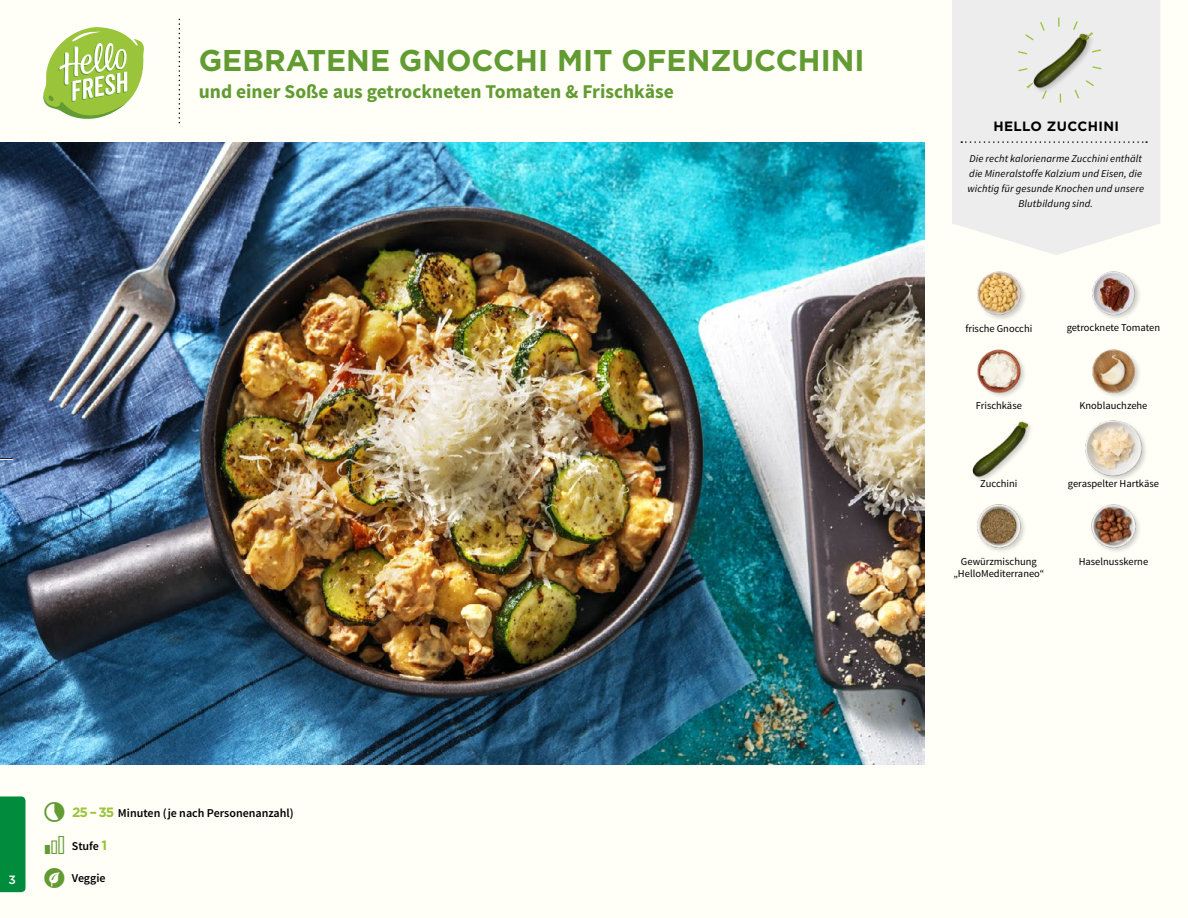
<style>
.page{position:relative;width:1188px;height:918px;background:#fffef7}
.page>*{position:absolute;margin:0;border:0;box-sizing:border-box;transform-origin:0 0}
.t1{font:700 30px "Gotham";color:#619b31}
.t2{font:700 19.5px "Source Sans Pro";color:#619b31}
.t3{font:700 13.5px "Gotham";letter-spacing:.03em;color:#000}
.t4{font:600 12px "Source Sans Pro";color:#000}
.t5{font:500 12px "Gotham";color:#fffef7}
.t6{font:10.5px "Source Sans Pro";color:#000}
.t7{font:italic 10.5px/14.7px "Source Sans Pro";letter-spacing:.01em;color:#000;text-align:center}
.s1{font-family:"Gotham";font-weight:700;font-size:13.5px;color:#9ac43a}
</style>
<div class="page">
<svg style="left:43px;top:27px;width:101px;height:92px"></svg>
<img style="left:977px;top:504px;width:48px;height:47px">
<img style="left:1091px;top:504px;width:49px;height:47px">
<div style="left:1084px;top:419px;width:64px;height:64px;background:#000;opacity:.2"></div>
<img style="left:1085px;top:420px;width:57px;height:57px">
<div style="left:971px;top:421px;width:63px;height:62px;background:#000;opacity:.2"></div>
<img style="left:971px;top:421px;width:57px;height:56px">
<img style="left:977px;top:349px;width:48px;height:48px">
<img style="left:1092px;top:349px;width:48px;height:48px">
<img style="left:1092px;top:271px;width:48px;height:48px">
<img style="left:977px;top:271px;width:48px;height:48px">
<div style="left:952px;top:0;width:208px;height:255px;background:#ededed"></div>
<svg style="left:961px;top:141px;width:186px;height:2px"></svg>
<div style="left:1032px;top:32px;width:63px;height:63px;background:#000;opacity:.2"></div>
<img style="left:1031px;top:31px;width:57px;height:58px">
<div style="left:1017px;top:18px;width:85px;height:85px;border:9px dashed #9ac43a;border-radius:50%"></div>
<div style="left:0;top:796px;width:26px;height:96px;background:#008b3d"></div>
<img style="left:0;top:142px;width:925px;height:623px">
<svg style="left:0;top:458px;width:13px;height:2px"></svg>
<h1 class="t1" style="left:199px;top:41px;width:667px">GEBRATENE GNOCCHI MIT OFENZUCCHINI</h1>
<h2 class="t2" style="left:199px;top:79px;width:477px">und einer Soße aus getrockneten Tomaten &amp; Frischkäse</h2>
<p class="t5" style="left:9px;top:872px;width:6px">1</p>
<p class="t5" style="left:9px;top:872px;width:9px">3</p>
<p class="t4" style="left:72px;top:805px;width:223px"><span class="s1">25 –35</span> Minuten (je nach Personenanzahl)</p>
<p class="t4" style="left:72px;top:838px;width:37px">Stufe <span class="s1">1</span></p>
<p class="t4" style="left:72px;top:870px;width:35px">Veggie</p>
<p class="t3" style="left:993px;top:117px;width:127px">HELLO ZUCCHINI</p>
<p class="t7" style="left:967px;top:152px;width:178px">Die recht kalorienarme Zucchini enthält die Mineralstoffe Kalzium und Eisen, die wichtig für gesunde Knochen und unsere Blutbildung sind.</p>
<p class="t6" style="left:965px;top:322px;width:69px">frische Gnocchi</p>
<p class="t6" style="left:1067px;top:321px;width:95px">getrocknete Tomaten</p>
<p class="t6" style="left:976px;top:399px;width:48px">Frischkäse</p>
<p class="t6" style="left:1079px;top:399px;width:70px">Knoblauchzehe</p>
<p class="t6" style="left:980px;top:477px;width:39px">Zucchini</p>
<p class="t6" style="left:1068px;top:477px;width:93px">geraspelter Hartkäse</p>
<p class="t6" style="left:961px;top:555px;width:77px">Gewürzmischung</p>
<p class="t6" style="left:1079px;top:555px;width:71px">Haselnusskerne</p>
<p class="t6" style="left:953px;top:567px;width:92px">„HelloMediterraneo“</p>
</div>
